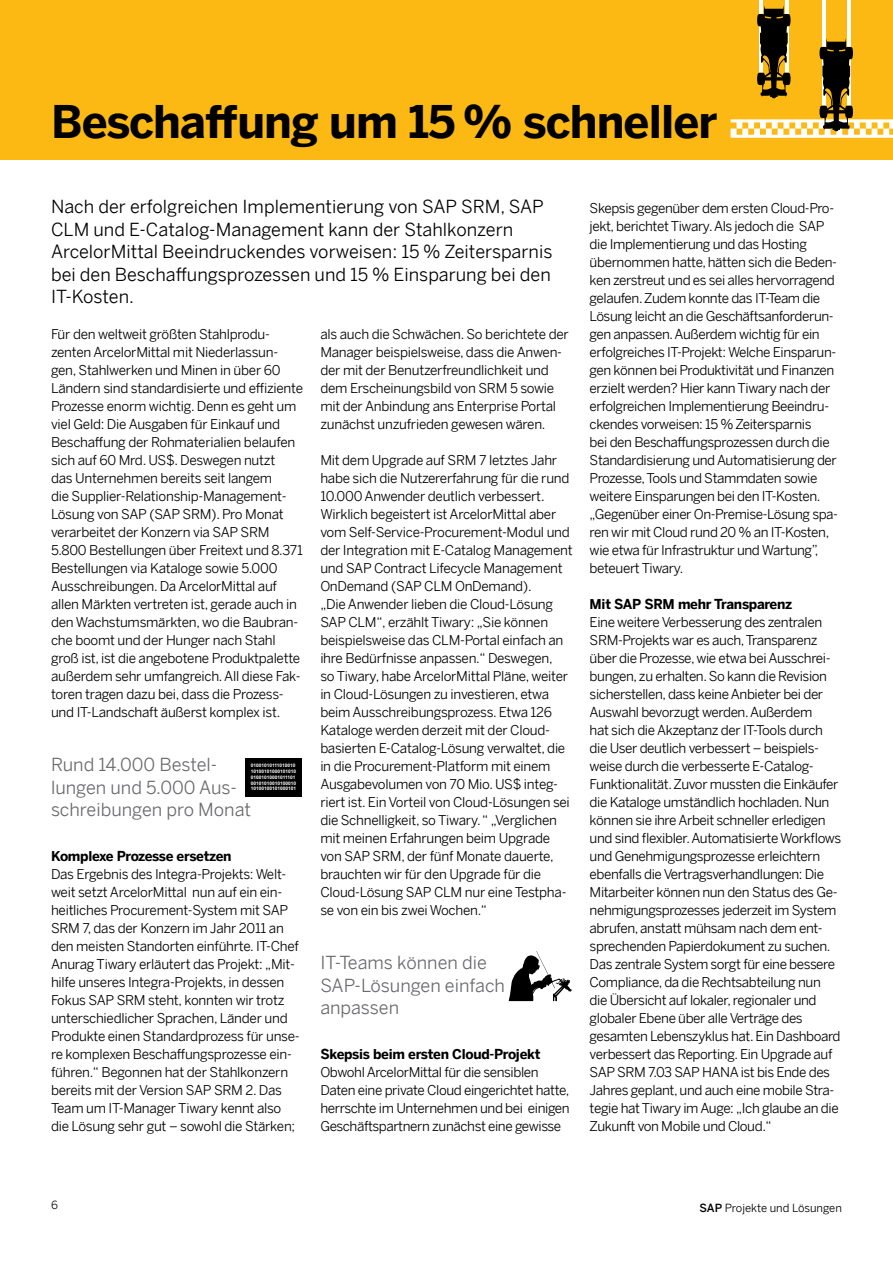
<style>
.page{position:relative;width:893px;height:1263px;background:#fff}
.page>*{position:absolute;margin:0;border:0;box-sizing:border-box;transform-origin:0 0}
.t1{font:700 45px "Benton Sans";letter-spacing:-.02em;color:#000}
.t2{font:18px/22.5px "Benton Sans";color:#000}
.t3{font:18px/22.5px "Benton Sans";color:#696a6d}
.t4{font:13.5px/18px "Benton Sans";letter-spacing:-.03em;color:#000}
.t5{font:700 13.5px "Benton Sans";letter-spacing:-.02em;color:#000}
.t6{font:11.25px "Benton Sans";color:#000}
.t7{font:700 4.8px/5.8px "Arial";color:#fff;text-align:justify}
.s1{font-weight:500}
</style>
<div class="page">
<hr style="left:892px;top:0;width:1px;height:213px;background:#fdb913">
<div style="left:0;top:0;width:893px;height:159px;background:#fdb913"></div>
<div style="left:245px;top:758px;width:57px;height:39px;background:#000"></div>
<svg style="left:509px;top:951px;width:63px;height:50px"></svg>
<hr style="left:785px;top:0;width:3px;height:73px;background:#fff">
<hr style="left:759px;top:0;width:4px;height:73px;background:#fff">
<hr style="left:847px;top:0;width:4px;height:106px;background:#fff">
<hr style="left:822px;top:0;width:3px;height:106px;background:#fff">
<svg style="left:731px;top:5px;width:162px;height:133px"></svg>
<h1 class="t1" style="left:51px;top:89px;width:668px">Beschaffung um 15 % schneller</h1>
<p class="t2" style="left:51px;top:194px;width:503px">Nach der erfolgreichen Implementierung von SAP SRM, SAP CLM und E-Catalog-Management kann der Stahlkonzern ArcelorMittal Beeindruckendes vorweisen: 15 % Zeitersparnis bei den Beschaffungsprozessen und 15 % Einsparung bei den IT-Kosten.</p>
<p class="t4" style="left:51px;top:324px;width:254px">Für den weltweit größten Stahlprodu&shy;zenten ArcelorMittal mit Niederlassun&shy;gen, Stahlwerken und Minen in über 60<br>Ländern sind standardisierte und effiziente Prozesse enorm wichtig. Denn es geht um viel Geld: Die Ausgaben für Einkauf und Beschaffung der Rohmaterialien belaufen sich auf 60 Mrd. US$. Deswegen nutzt<br>das Unternehmen bereits seit langem<br>die Supplier-Relationship-Management-Lösung von SAP (SAP SRM). Pro Monat verarbeitet der Konzern via SAP SRM 5.800 Bestellungen über Freitext und 8.371<br>Bestellungen via Kataloge sowie 5.000<br>Ausschreibungen. Da ArcelorMittal auf allen Märkten vertreten ist, gerade auch in den Wachstumsmärkten, wo die Baubran&shy;che boomt und der Hunger nach Stahl groß ist, ist die angebotene Produktpalette außerdem sehr umfangreich. All diese Fak&shy;toren tragen dazu bei, dass die Prozess&shy;und IT-Landschaft äußerst komplex ist.</p>
<h2 class="t3" style="left:51px;top:752px;width:202px">Rund 14.000 Bestel&shy;lungen und 5.000 Aus&shy;schreibungen pro Monat</h2>
<p class="t7" style="left:251px;top:763px;width:47px">01001010111010010<br>10100101000101010<br>01001010001011101<br>00101010010100010<br>10100100101000101</p>
<p class="t5" style="left:51px;top:846px;width:182px">Komplexe Prozesse ersetzen</p>
<p class="t4" style="left:51px;top:864px;width:250px">Das Ergebnis des Integra-Projekts: Welt&shy;weit setzt ArcelorMittal nun auf ein ein&shy;heitliches Procurement-System mit SAP SRM 7, das der Konzern im Jahr 2011 an den meisten Standorten einführte. IT-Chef Anurag Tiwary erläutert das Projekt: „Mit&shy;hilfe unseres Integra-Projekts, in dessen Fokus SAP SRM steht, konnten wir trotz unterschiedlicher Sprachen, Länder und Produkte einen Standardprozess für unse&shy;re komplexen Beschaffungsprozesse ein&shy;führen.“ Begonnen hat der Stahlkonzern bereits mit der Version SAP SRM 2. Das Team um IT-Manager Tiwary kennt also die Lösung sehr gut – sowohl die Stärken;</p>
<p class="t4" style="left:320px;top:324px;width:250px">als auch die Schwächen. So berichtete der Manager beispielsweise, dass die Anwen&shy;der mit der Benutzerfreundlichkeit und dem Erscheinungsbild von SRM 5 sowie mit der Anbindung ans Enterprise Portal zunächst unzufrieden gewesen wären.</p>
<p class="t4" style="left:320px;top:450px;width:254px">Mit dem Upgrade auf SRM 7 letztes Jahr habe sich die Nutzererfahrung für die rund 10.000 Anwender deutlich verbessert.<br>Wirklich begeistert ist ArcelorMittal aber vom Self-Service-Procurement-Modul und der Integration mit E-Catalog Management und SAP Contract Lifecycle Management OnDemand (SAP CLM OnDemand).<br>„Die Anwender lieben die Cloud-Lösung SAP CLM“, erzählt Tiwary: „Sie können beispielsweise das CLM-Portal einfach an ihre Bedürfnisse anpassen.“ Deswegen,<br>so Tiwary, habe ArcelorMittal Pläne, weiter in Cloud-Lösungen zu investieren, etwa beim Ausschreibungsprozess. Etwa 126<br>Kataloge werden derzeit mit der Cloud&shy;basierten E-Catalog-Lösung verwaltet, die in die Procurement-Platform mit einem Ausgabevolumen von 70 Mio. US$ integ&shy;riert ist. Ein Vorteil von Cloud-Lösungen sei die Schnelligkeit, so Tiwary. “ „Verglichen mit meinen Erfahrungen beim Upgrade von SAP SRM, der fünf Monate dauerte, brauchten wir für den Upgrade für die Cloud-Lösung SAP CLM nur eine Testpha&shy;se von ein bis zwei Wochen.“</p>
<h2 class="t3" style="left:320px;top:950px;width:186px">IT-Teams können die<br>SAP-Lösungen einfach anpassen</h2>
<p class="t5" style="left:320px;top:1044px;width:222px">Skepsis beim ersten Cloud-Projekt</p>
<p class="t4" style="left:320px;top:1062px;width:251px">Obwohl ArcelorMittal für die sensiblen Daten eine private Cloud eingerichtet hatte, herrschte im Unternehmen und bei einigen Geschäftspartnern zunächst eine gewisse</p>
<p class="t4" style="left:590px;top:198px;width:250px">Skepsis gegenüber dem ersten Cloud-Pro&shy;jekt, berichtet Tiwary. Als jedoch die SAP die Implementierung und das Hosting übernommen hatte, hätten sich die Beden&shy;ken zerstreut und es sei alles hervorragend gelaufen. Zudem konnte das IT-Team die Lösung leicht an die Geschäftsanforderun&shy;gen anpassen. Außerdem wichtig für ein erfolgreiches IT-Projekt: Welche Einsparun&shy;gen können bei Produktivität und Finanzen erzielt werden? Hier kann Tiwary nach der erfolgreichen Implementierung Beeindru&shy;ckendes vorweisen: 15 % Zeitersparnis<br>bei den Beschaffungsprozessen durch die Standardisierung und Automatisierung der Prozesse, Tools und Stammdaten sowie weitere Einsparungen bei den IT-Kosten. „Gegenüber einer On-Premise-Lösung spa&shy;ren wir mit Cloud rund 20 % an IT-Kosten, wie etwa für Infrastruktur und Wartung”, beteuert Tiwary.</p>
<p class="t5" style="left:590px;top:594px;width:204px">Mit SAP SRM mehr Transparenz</p>
<p class="t4" style="left:590px;top:612px;width:253px">Eine weitere Verbesserung des zentralen SRM-Projekts war es auch, Transparenz über die Prozesse, wie etwa bei Ausschrei&shy;bungen, zu erhalten. So kann die Revision sicherstellen, dass keine Anbieter bei der Auswahl bevorzugt werden. Außerdem<br>hat sich die Akzeptanz der IT-Tools durch die User deutlich verbessert – beispiels&shy;weise durch die verbesserte E-Catalog-Funktionalität. Zuvor mussten die Einkäufer die Kataloge umständlich hochladen. Nun können sie ihre Arbeit schneller erledigen und sind flexibler. Automatisierte Workflows und Genehmigungsprozesse erleichtern ebenfalls die Vertragsverhandlungen: Die Mitarbeiter können nun den Status des Ge&shy;nehmigungsprozesses jederzeit im System abrufen, anstatt mühsam nach dem ent&shy;sprechenden Papierdokument zu suchen.<br>Das zentrale System sorgt für eine bessere Compliance, da die Rechtsabteilung nun die Übersicht auf lokaler, regionaler und globaler Ebene über alle Verträge des gesamten Lebenszyklus hat. Ein Dashboard verbessert das Reporting. Ein Upgrade auf SAP SRM 7.03 SAP HANA ist bis Ende des Jahres geplant, und auch eine mobile Stra&shy;tegie hat Tiwary im Auge: „Ich glaube an die Zukunft von Mobile und Cloud.“</p>
<p class="t6" style="left:51px;top:1197px;width:8px">6</p>
<p class="t6" style="left:700px;top:1200px;width:144px"><span class="s1">SAP</span> Projekte und Lösungen</p>
</div>
